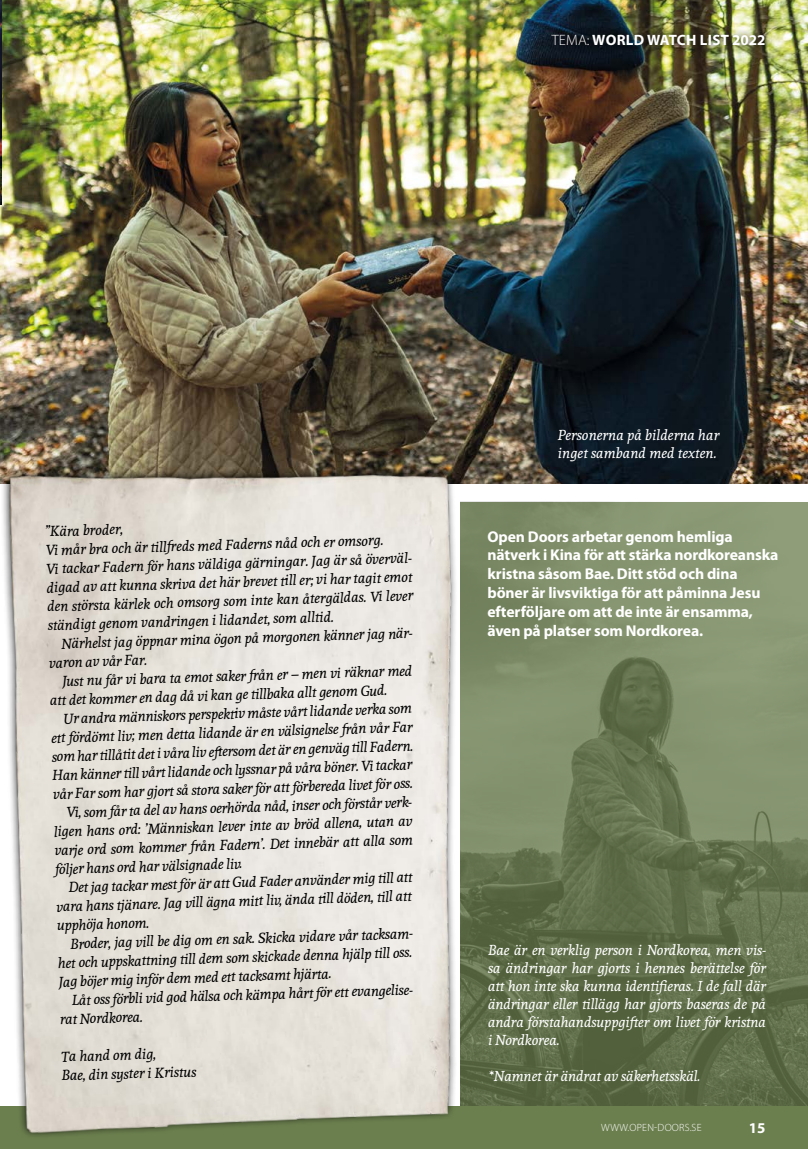
<style>
.page{position:relative;width:808px;height:1149px;background:#fff}
.page>*{position:absolute;margin:0;border:0;box-sizing:border-box;transform-origin:0 0}
.t1{font:700 15.6px/18.8px "Myriad Pro";letter-spacing:-.01em;color:#fff}
.t2{font:700 15px "Myriad Pro";letter-spacing:.01em;color:#fff}
.t3{font:italic 14.25px/18.9px "Andada";color:#000}
.t4{font:italic 14.25px/18px "Andada";letter-spacing:-.01em;color:#fff;text-align:justify}
.t5{font:300 10.5px "Myriad Pro";letter-spacing:.02em;color:#fff}
.s1{font-weight:300}
</style>
<div class="page">
<img style="left:0;top:0;width:808px;height:483px">
<img style="left:490px;top:502px;width:318px;height:604px">
<hr style="left:0;top:0;width:1px;height:204px;background:#fff">
<div style="left:0;top:1106px;width:808px;height:42px;background:#6b7f4e"></div>
<div style="left:544px;top:27px;width:229px;height:27px;background:#000;opacity:.75"></div>
<img style="left:0;top:434px;width:490px;height:702px">
<p class="t2" style="left:552px;top:30px;width:215px"><span class="s1">TEMA:</span> WORLD WATCH LIST 2022</p>
<p class="t3" style="left:44px;top:522px;width:371px;rotate:-2deg">”Kära broder,<br>Vi mår bra och är tillfreds med Faderns nåd och er omsorg.<br>Vi tackar Fadern för hans väldiga gärningar. Jag är så överväl&shy;digad av att kunna skriva det här brevet till er; vi har tagit emot den största kärlek och omsorg som inte kan återgäldas. Vi lever ständigt genom vandringen i lidandet, som alltid.</p>
<p class="t3" style="left:48px;top:635px;width:369px;line-height:18.1px;text-indent:13px;rotate:-2deg">Närhelst jag öppnar mina ögon på morgonen känner jag när&shy;varon av vår Far.</p>
<p class="t3" style="left:49px;top:672px;width:365px;text-indent:13px;rotate:-2deg">Just nu får vi bara ta emot saker från er – men vi räknar med att det kommer en dag då vi kan ge tillbaka allt genom Gud.</p>
<p class="t3" style="left:63px;top:709px;width:350px;rotate:-2deg">Ur andra människors perspektiv måste vårt lidande verka som</p>
<p class="t3" style="left:51px;top:728px;width:363px;rotate:-2deg">ett fördömt liv; men detta lidande är en välsignelse från vår Far</p>
<p class="t3" style="left:52px;top:747px;width:363px;rotate:-2deg">som har tillåtit det i våra liv eftersom det är en genväg till Fadern.</p>
<p class="t3" style="left:52px;top:766px;width:361px;rotate:-2deg">Han känner till vårt lidande och lyssnar på våra böner. Vi tackar</p>
<p class="t3" style="left:53px;top:785px;width:361px;rotate:-2deg">vår Far som har gjort så stora saker för att förbereda livet för oss.</p>
<p class="t3" style="left:66px;top:803px;width:350px;rotate:-2deg">Vi, som får ta del av hans oerhörda nåd, inser och förstår verk-</p>
<p class="t3" style="left:54px;top:822px;width:360px;rotate:-2deg">ligen hans ord: ’Människan lever inte av bröd allena, utan av</p>
<p class="t3" style="left:54px;top:841px;width:360px;rotate:-2deg">varje ord som kommer från Fadern’. Det innebär att alla som</p>
<p class="t3" style="left:55px;top:859px;width:188px;rotate:-2deg">följer hans ord har välsignade liv.</p>
<p class="t3" style="left:68px;top:878px;width:346px;rotate:-2deg">Det jag tackar mest för är att Gud Fader använder mig till att</p>
<p class="t3" style="left:56px;top:897px;width:357px;rotate:-2deg">vara hans tjänare. Jag vill ägna mitt liv, ända till döden, till att</p>
<p class="t3" style="left:57px;top:915px;width:94px;rotate:-2deg">upphöja honom.</p>
<p class="t3" style="left:70px;top:934px;width:347px;rotate:-2deg">Broder, jag vill be dig om en sak. Skicka vidare vår tacksam-</p>
<p class="t3" style="left:58px;top:953px;width:355px;rotate:-2deg">het och uppskattning till dem som skickade denna hjälp till oss.</p>
<p class="t3" style="left:58px;top:972px;width:274px;rotate:-2deg">Jag böjer mig inför dem med ett tacksamt hjärta.</p>
<p class="t3" style="left:72px;top:990px;width:346px;rotate:-2deg">Låt oss förbli vid god hälsa och kämpa hårt för ett evangelise-</p>
<p class="t3" style="left:60px;top:1009px;width:84px;rotate:-2deg">rat Nordkorea.</p>
<p class="t3" style="left:61px;top:1046px;width:136px;rotate:-2deg">Ta hand om dig,<br>Bae, din syster i Kristus</p>
<p class="t4" style="left:558px;top:426px;width:163px">Personerna på bilderna har inget samband med texten.</p>
<p class="t1" style="left:487px;top:526px;width:292px">Open Doors arbetar genom hemliga nätverk i Kina för att stärka nordkoreanska kristna såsom Bae. Ditt stöd och dina böner är livsviktiga för att påminna Jesu efterföljare om att de inte är ensamma, även på platser som Nordkorea.</p>
<p class="t4" style="left:488px;top:940px;width:280px">Bae är en verklig person i Nordkorea, men vis&shy;sa ändringar har gjorts i hennes berättelse för att hon inte ska kunna identifieras. I de fall där ändringar eller tillägg har gjorts baseras de på andra förstahandsuppgifter om livet för kristna i Nordkorea.</p>
<p class="t4" style="left:488px;top:1066px;width:214px">*Namnet är ändrat av säkerhetsskäl.</p>
<p class="t5" style="left:601px;top:1121px;width:102px">WWW.OPEN-DOORS.SE</p>
<p class="t2" style="left:749px;top:1117px;width:18px">15</p>
</div>
